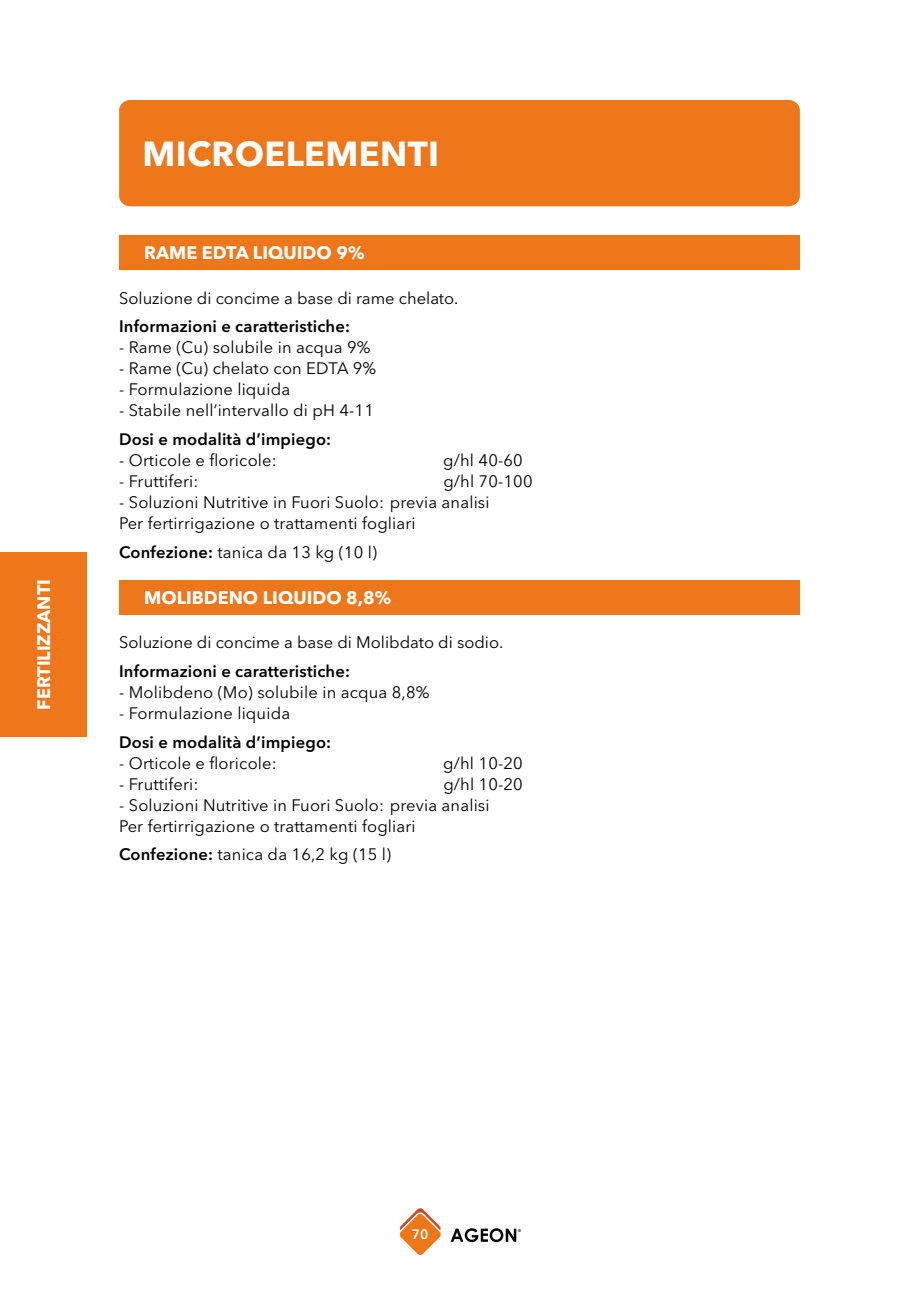
<style>
.page{position:relative;width:919px;height:1289px;background:#fff}
.page>*{position:absolute;margin:0;border:0;box-sizing:border-box;transform-origin:0 0}
.t1{font:700 34.5px "Avenir Next LT Pro";letter-spacing:.01em;color:#fff}
.t2{font:700 18px "Avenir Next LT Pro";color:#fff}
.t3{font:16.5px/21px "Avenir Next LT Pro";letter-spacing:.01em;color:#000}
.t4{font:600 16.5px "Avenir Next LT Pro";letter-spacing:.01em;color:#000}
.t5{font:600 13.5px "Avenir Next LT Pro";color:#fff}
.t6{font:700 4.05px "Arial";color:#020203}
.s1{font-weight:600}
</style>
<div class="page">
<svg style="left:450px;top:1228px;width:66px;height:14px"></svg>
<svg style="left:399px;top:1208px;width:42px;height:47px"></svg>
<div style="left:119px;top:236px;width:680px;height:34px;background:#ee771b"></div>
<div style="left:119px;top:100px;width:680px;height:106px;background:#ee771b;border-radius:11px"></div>
<div style="left:119px;top:580px;width:680px;height:34px;background:#ee771b"></div>
<div style="left:0;top:552px;width:86px;height:184px;background:#ee771b"></div>
<p class="t2" style="left:33px;top:709px;width:132px;rotate:-90deg">FERTILIZZANTI</p>
<h1 class="t1" style="left:142px;top:133px;width:298px">MICROELEMENTI</h1>
<p class="t2" style="left:144px;top:242px;width:222px">RAME EDTA LIQUIDO 9%</p>
<p class="t3" style="left:119px;top:287px;width:341px">Soluzione di concime a base di rame chelato.</p>
<p class="t4" style="left:119px;top:316px;width:232px">Informazioni e caratteristiche:</p>
<p class="t3" style="left:119px;top:337px;width:253px">- Rame (Cu) solubile in acqua 9%</p>
<p class="t3" style="left:119px;top:358px;width:258px">- Rame (Cu) chelato con EDTA 9%</p>
<p class="t3" style="left:119px;top:379px;width:172px">- Formulazione liquida</p>
<p class="t3" style="left:119px;top:400px;width:256px">- Stabile nell’intervallo di pH 4-11</p>
<p class="t4" style="left:119px;top:429px;width:214px">Dosi e modalità d’impiego:</p>
<p class="t3" style="left:119px;top:449px;width:159px">- Orticole e floricole:</p>
<p class="t3" style="left:443px;top:449px;width:81px">g/hl 40-60</p>
<p class="t3" style="left:119px;top:470px;width:81px">- Fruttiferi:</p>
<p class="t3" style="left:443px;top:470px;width:91px">g/hl 70-100</p>
<p class="t3" style="left:119px;top:491px;width:372px">- Soluzioni Nutritive in Fuori Suolo: previa analisi<br>Per fertirrigazione o trattamenti fogliari</p>
<p class="t3" style="left:119px;top:541px;width:259px"><span class="s1">Confezione:</span> tanica da 13 kg (10 l)</p>
<p class="t2" style="left:144px;top:586px;width:248px">MOLIBDENO LIQUIDO 8,8%</p>
<p class="t3" style="left:119px;top:632px;width:385px">Soluzione di concime a base di Molibdato di sodio.</p>
<p class="t4" style="left:119px;top:661px;width:232px">Informazioni e caratteristiche:</p>
<p class="t3" style="left:119px;top:681px;width:312px">- Molibdeno (Mo) solubile in acqua 8,8%</p>
<p class="t3" style="left:119px;top:702px;width:172px">- Formulazione liquida</p>
<p class="t4" style="left:119px;top:731px;width:214px">Dosi e modalità d’impiego:</p>
<p class="t3" style="left:119px;top:752px;width:159px">- Orticole e floricole:</p>
<p class="t3" style="left:443px;top:752px;width:81px">g/hl 10-20</p>
<p class="t3" style="left:119px;top:773px;width:81px">- Fruttiferi:</p>
<p class="t3" style="left:443px;top:773px;width:81px">g/hl 10-20</p>
<p class="t3" style="left:119px;top:794px;width:372px">- Soluzioni Nutritive in Fuori Suolo: previa analisi<br>Per fertirrigazione o trattamenti fogliari</p>
<p class="t3" style="left:119px;top:843px;width:273px"><span class="s1">Confezione:</span> tanica da 16,2 kg (15 l)</p>
<p class="t5" style="left:412px;top:1225px;width:18px">70</p>
<p class="t6" style="left:518px;top:1227px;width:4px">®</p>
</div>
